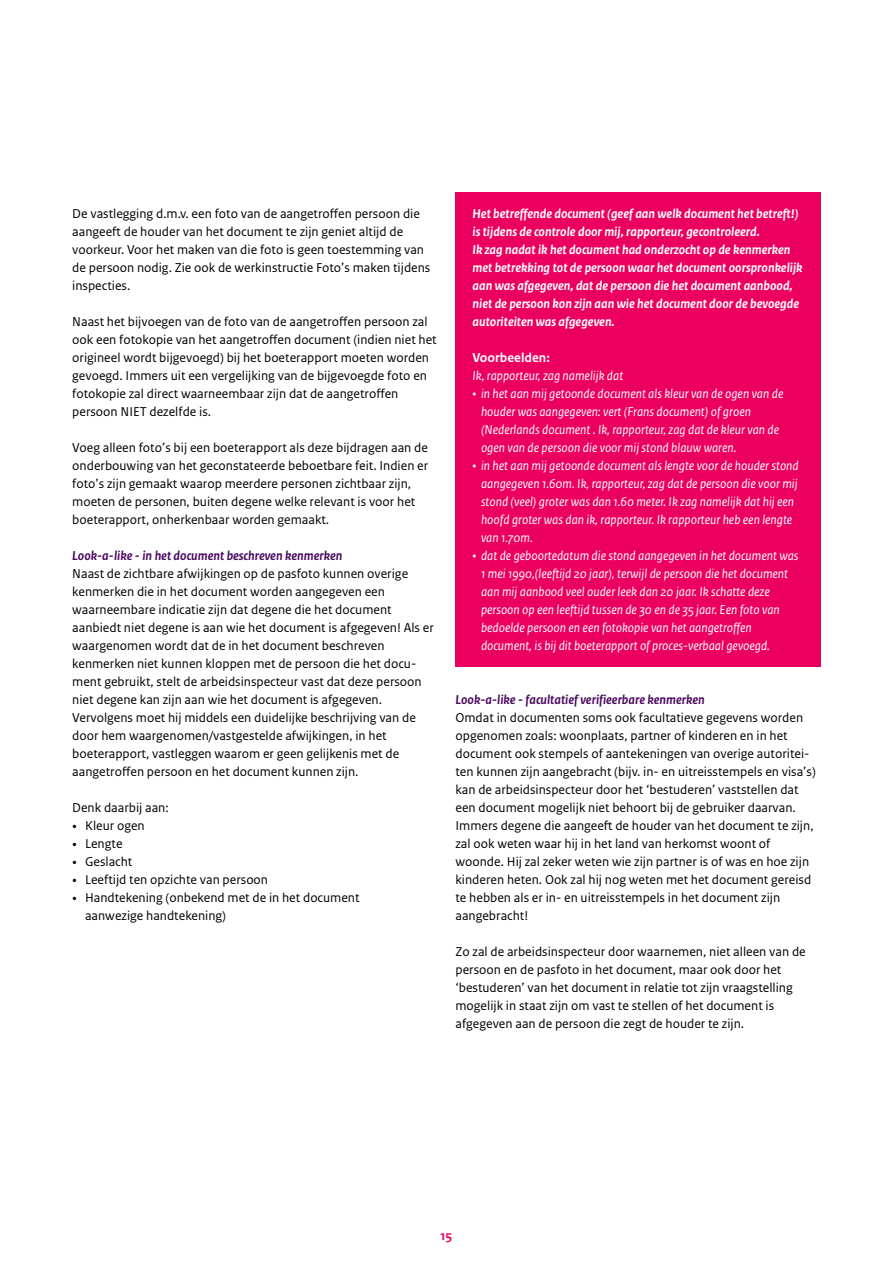
<style>
.page{position:relative;width:893px;height:1263px;background:#fff}
.page>*{position:absolute;margin:0;border:0;box-sizing:border-box;transform-origin:0 0}
.P_Broodtekst_Sans{font:13.5px/18px "Rijksoverheid Sans Text";color:#000}
.P_Broodtekst_Sans_Witruimte{font:13.5px/18px "Rijksoverheid Sans Text";color:#000}
.P_Kader_Blok_bullets{font:italic 13.5px/18px "Rijksoverheid Sans Text";color:#fff}
.P_Kader_Blok_Kop{font:italic 700 13.5px/18px "Rijksoverheid Sans Text";color:#fff}
.P_Tussenkop_Sans{font:italic 700 13.5px "Rijksoverheid Sans Text";color:#4b0c61}
.P_Kader_Blok_Kop_spacebefore_4mm{font:italic 13.5px/18px "Rijksoverheid Sans Text";color:#fff}
.t1{font:700 13.5px "Rijksoverheid Sans Text";color:#ec005f}
.s1{font-family:"Rijksoverheid Serif"}
.s2{font-weight:700;font-style:normal}
.s3{font-style:normal}
</style>
<div class="page">
<div style="left:455px;top:192px;width:366px;height:151px;background:#ec005f"></div>
<div style="left:455px;top:336px;width:366px;height:61px;background:#ec005f"></div>
<div style="left:455px;top:372px;width:366px;height:97px;background:#ec005f"></div>
<div style="left:455px;top:444px;width:366px;height:115px;background:#ec005f"></div>
<div style="left:455px;top:534px;width:366px;height:133px;background:#ec005f"></div>
<p class="P_Broodtekst_Sans_Witruimte" style="left:72px;top:205px;width:360px">De vastlegging d.m.v. een foto van de aangetroffen persoon die aangeeft de houder van het document te zijn geniet altijd de voorkeur. Voor het maken van die foto is geen toestemming van de persoon nodig. Zie ook de werkinstructie Foto’s maken tijdens inspecties.</p>
<p class="P_Broodtekst_Sans_Witruimte" style="left:72px;top:313px;width:366px">Naast het bijvoegen van de foto van de aangetroffen persoon zal ook een fotokopie van het aangetroffen document (indien niet het origineel wordt bijgevoegd) bij het boeterapport moeten worden gevoegd. Immers uit een vergelijking van de bijgevoegde foto en fotokopie zal direct waarneembaar zijn dat de aangetroffen persoon NIET dezelfde is.</p>
<p class="P_Broodtekst_Sans_Witruimte" style="left:72px;top:439px;width:358px">Voeg alleen foto’s bij een boeterapport als deze bijdragen aan de onderbouwing van het geconstateerde beboetbare feit. Indien er foto’s zijn gemaakt waarop meerdere personen zichtbaar zijn, moeten de personen, buiten degene welke relevant is voor het boeterapport, onherkenbaar worden gemaakt.</p>
<p class="P_Tussenkop_Sans" style="left:72px;top:548px;width:272px">Look-a-like - in het document beschreven kenmerken</p>
<p class="P_Broodtekst_Sans" style="left:72px;top:565px;width:363px">Naast de zichtbare afwijkingen op de pasfoto kunnen overige kenmerken die in het document worden aangegeven een waarneembare indicatie zijn dat degene die het document aanbiedt niet degene is aan wie het document is afgegeven! Als er waargenomen wordt dat de in het document beschreven kenmerken niet kunnen kloppen met de persoon die het docu&shy;ment gebruikt, stelt de arbeidsinspecteur vast dat deze persoon niet degene kan zijn aan wie het document is afgegeven.<br>Vervolgens moet hij middels een duidelijke beschrijving van de door hem waargenomen/vastgestelde afwijkingen, in het boeterapport, vastleggen waarom er geen gelijkenis met de aangetroffen persoon en het document kunnen zijn.</p>
<p class="P_Broodtekst_Sans_Witruimte" style="left:72px;top:799px;width:98px">Denk daarbij aan:</p>
<p class="P_Broodtekst_Sans" style="left:72px;top:817px;width:74px"><span class="s1">•</span> Kleur ogen</p>
<p class="P_Broodtekst_Sans" style="left:72px;top:835px;width:52px"><span class="s1">•</span> Lengte</p>
<p class="P_Broodtekst_Sans" style="left:72px;top:853px;width:62px"><span class="s1">•</span> Geslacht</p>
<p class="P_Broodtekst_Sans" style="left:72px;top:871px;width:197px"><span class="s1">•</span> Leeftijd ten opzichte van persoon</p>
<p class="P_Broodtekst_Sans" style="left:85px;top:889px;width:276px;text-indent:-13px"><span class="s1">•</span> Handtekening (onbekend met de in het document aanwezige handtekening)</p>
<p class="P_Kader_Blok_Kop" style="left:472px;top:205px;width:332px">Het betreffende document (geef aan welk document het betreft!) is tijdens de controle door mij, rapporteur, gecontroleerd.<br>Ik zag nadat ik het document had onderzocht op de kenmerken met betrekking tot de persoon waar het document oorspronkelijk aan was afgegeven, dat de persoon die het document aanbood, niet de persoon kon zijn aan wie het document door de bevoegde autoriteiten was afgegeven.</p>
<p class="P_Kader_Blok_Kop_spacebefore_4mm" style="left:472px;top:349px;width:152px"><span class="s2">Voorbeelden:<br></span>Ik, rapporteur, zag namelijk dat</p>
<p class="P_Kader_Blok_bullets" style="left:481px;top:385px;width:304px;text-indent:-9px"><span class="s3">•</span> in het aan mij getoonde document als kleur van de ogen van de houder was aangegeven: vert (Frans document) of groen (Nederlands document . Ik, rapporteur, zag dat de kleur van de ogen van de persoon die voor mij stond blauw waren.</p>
<p class="P_Kader_Blok_bullets" style="left:481px;top:457px;width:319px;text-indent:-9px"><span class="s3">•</span> in het aan mij getoonde document als lengte voor de houder stond aangegeven 1.60m. Ik, rapporteur, zag dat de persoon die voor mij stond (veel) groter was dan 1.60 meter. Ik zag namelijk dat hij een hoofd groter was dan ik, rapporteur. Ik rapporteur heb een lengte van 1.70m.</p>
<p class="P_Kader_Blok_bullets" style="left:481px;top:547px;width:319px;text-indent:-9px"><span class="s3">•</span> dat de geboortedatum die stond aangegeven in het document was 1 mei 1990,(leeftijd 20 jaar), terwijl de persoon die het document aan mij aanbood veel ouder leek dan 20 jaar. Ik schatte deze persoon op een leeftijd tussen de 30 en de 35 jaar. Een foto van bedoelde persoon en een fotokopie van het aangetroffen document, is bij dit boeterapport of proces-verbaal gevoegd.</p>
<p class="P_Tussenkop_Sans" style="left:455px;top:692px;width:251px">Look-a-like - facultatief verifieerbare kenmerken</p>
<p class="P_Broodtekst_Sans" style="left:455px;top:709px;width:362px">Omdat in documenten soms ook facultatieve gegevens worden opgenomen zoals: woonplaats, partner of kinderen en in het document ook stempels of aantekeningen van overige autoritei&shy;ten kunnen zijn aangebracht (bijv. in- en uitreisstempels en visa’s) kan de arbeidsinspecteur door het ‘bestuderen’ vaststellen dat een document mogelijk niet behoort bij de gebruiker daarvan.<br>Immers degene die aangeeft de houder van het document te zijn, zal ook weten waar hij in het land van herkomst woont of woonde. Hij zal zeker weten wie zijn partner is of was en hoe zijn kinderen heten. Ook zal hij nog weten met het document gereisd te hebben als er in- en uitreisstempels in het document zijn aangebracht!</p>
<p class="P_Broodtekst_Sans_Witruimte" style="left:455px;top:943px;width:352px">Zo zal de arbeidsinspecteur door waarnemen, niet alleen van de persoon en de pasfoto in het document, maar ook door het ‘bestuderen’ van het document in relatie tot zijn vraagstelling mogelijk in staat zijn om vast te stellen of het document is afgegeven aan de persoon die zegt de houder te zijn.</p>
<p class="t1" style="left:440px;top:1228px;width:14px">15</p>
</div>
